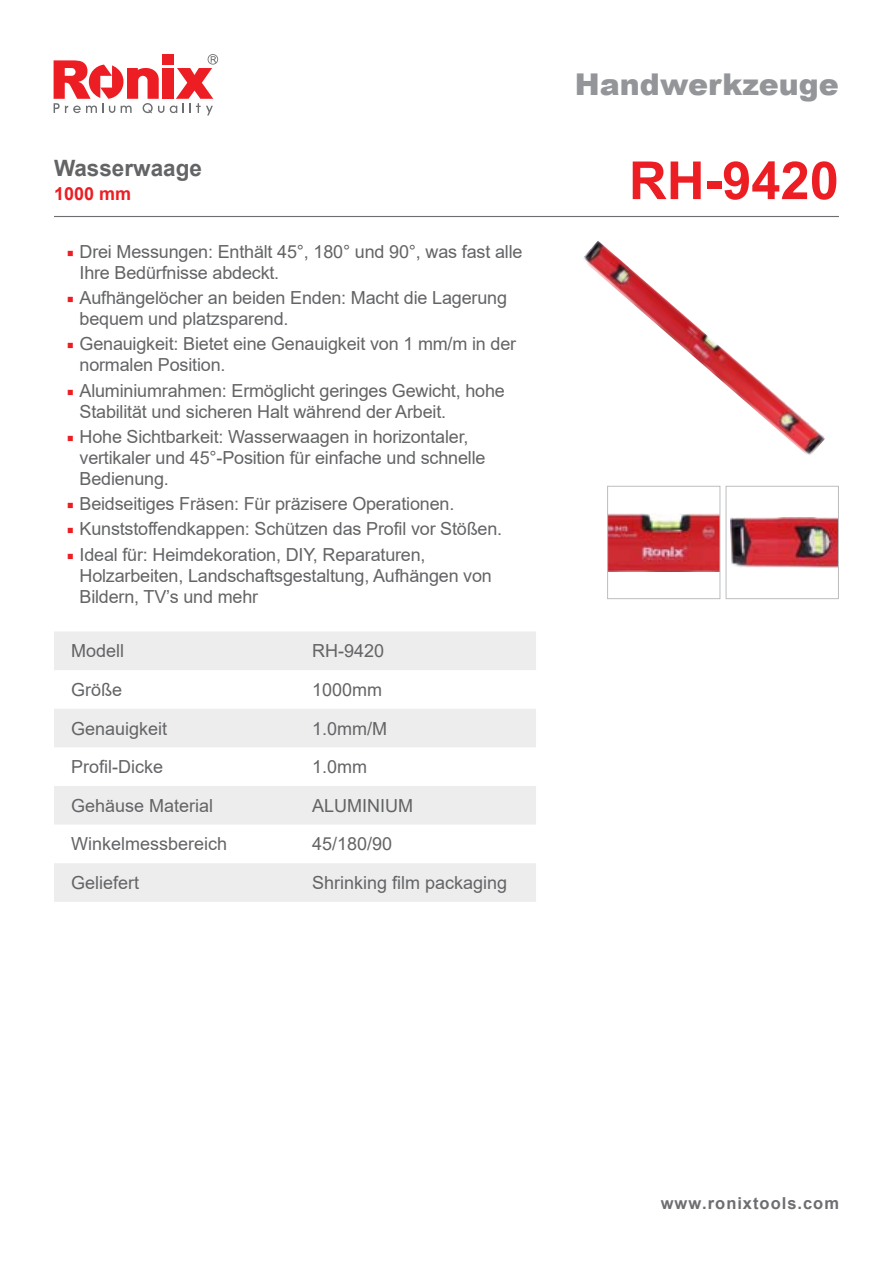
<style>
.page{position:relative;width:893px;height:1263px;background:#fff}
.page>*{position:absolute;margin:0;border:0;box-sizing:border-box;transform-origin:0 0}
.t1{font:700 52.5px "Arial";color:#ed1d24}
.t2{font:900 30px "Arial";color:#939598}
.t3{font:700 22.5px "Arial";color:#636466}
.t4{font:18px/21px "Arial";letter-spacing:-.01em;color:#636466}
.t5{font:700 18px "Arial";color:#ed1d24}
.t6{font:700 16.5px "Arial";letter-spacing:.06em;color:#6d6e71}
.s1{font-family:"Minion Pro";color:#ed1d24}
</style>
<div class="page">
<svg style="left:170px;top:54px;width:48px;height:61px"></svg>
<div style="left:162px;top:68px;width:11px;height:31px;background:#ed1d24"></div>
<svg style="left:54px;top:60px;width:110px;height:53px"></svg>
<div style="left:162px;top:54px;width:11px;height:11px;background:#ed1d24"></div>
<svg style="left:54px;top:632px;width:482px;height:270px;fill:#ededee"></svg>
<hr style="left:54px;top:216px;width:785px;height:1px;background:#6d6e71">
<img style="left:583px;top:241px;width:242px;height:214px">
<img style="left:609px;top:513px;width:109px;height:59px">
<div style="left:607px;top:486px;width:113px;height:113px;border:1px solid #bcbec0"></div>
<img style="left:730px;top:517px;width:107px;height:51px">
<div style="left:726px;top:486px;width:113px;height:113px;border:1px solid #bcbec0"></div>
<p class="t3" style="left:54px;top:152px;width:149px">Wasserwaage</p>
<p class="t5" style="left:54px;top:181px;width:79px">1000 mm</p>
<p class="t4" style="left:80px;top:241px;width:444px;text-indent:-13px"><span class="s1">■</span> Drei Messungen: Enthält 45°, 180° und 90°, was fast alle<br>Ihre Bedürfnisse abdeckt.</p>
<p class="t4" style="left:80px;top:287px;width:429px;text-indent:-13px"><span class="s1">■</span> Aufhängelöcher an beiden Enden: Macht die Lagerung bequem und platzsparend.</p>
<p class="t4" style="left:80px;top:333px;width:438px;text-indent:-13px"><span class="s1">■</span> Genauigkeit: Bietet eine Genauigkeit von 1 mm/m in der normalen Position.</p>
<p class="t4" style="left:80px;top:380px;width:427px;text-indent:-13px"><span class="s1">■</span> Aluminiumrahmen: Ermöglicht geringes Gewicht, hohe<br>Stabilität und sicheren Halt während der Arbeit.</p>
<p class="t4" style="left:80px;top:426px;width:408px;text-indent:-13px"><span class="s1">■</span> Hohe Sichtbarkeit: Wasserwaagen in horizontaler, vertikaler und 45°-Position für einfache und schnelle<br>Bedienung.</p>
<p class="t4" style="left:67px;top:493px;width:389px"><span class="s1">■</span> Beidseitiges Fräsen: Für präzisere Operationen.</p>
<p class="t4" style="left:67px;top:518px;width:437px"><span class="s1">■</span> Kunststoffendkappen: Schützen das Profil vor Stößen.</p>
<p class="t4" style="left:80px;top:544px;width:414px;text-indent:-13px"><span class="s1">■</span> Ideal für: Heimdekoration, DIY, Reparaturen,<br>Holzarbeiten, Landschaftsgestaltung, Aufhängen von<br>Bildern, TV’s und mehr</p>
<p class="t4" style="left:71px;top:640px;width:55px">Modell</p>
<p class="t4" style="left:312px;top:640px;width:74px">RH-9420</p>
<p class="t4" style="left:71px;top:679px;width:53px">Größe</p>
<p class="t4" style="left:312px;top:679px;width:72px">1000mm</p>
<p class="t4" style="left:71px;top:718px;width:98px">Genauigkeit</p>
<p class="t4" style="left:312px;top:718px;width:77px">1.0mm/M</p>
<p class="t4" style="left:71px;top:756px;width:93px">Profil-Dicke</p>
<p class="t4" style="left:312px;top:756px;width:57px">1.0mm</p>
<p class="t4" style="left:71px;top:795px;width:144px">Gehäuse Material</p>
<p class="t4" style="left:312px;top:795px;width:102px">ALUMINIUM</p>
<p class="t4" style="left:71px;top:833px;width:158px">Winkelmessbereich</p>
<p class="t4" style="left:312px;top:833px;width:82px">45/180/90</p>
<p class="t4" style="left:71px;top:872px;width:70px">Geliefert</p>
<p class="t4" style="left:312px;top:872px;width:197px">Shrinking film packaging</p>
<h2 class="t2" style="left:575px;top:63px;width:266px">Handwerkzeuge</h2>
<h1 class="t1" style="left:629px;top:144px;width:212px">RH-9420</h1>
<p class="t6" style="left:661px;top:1192px;width:180px">www.ronixtools.com</p>
</div>
